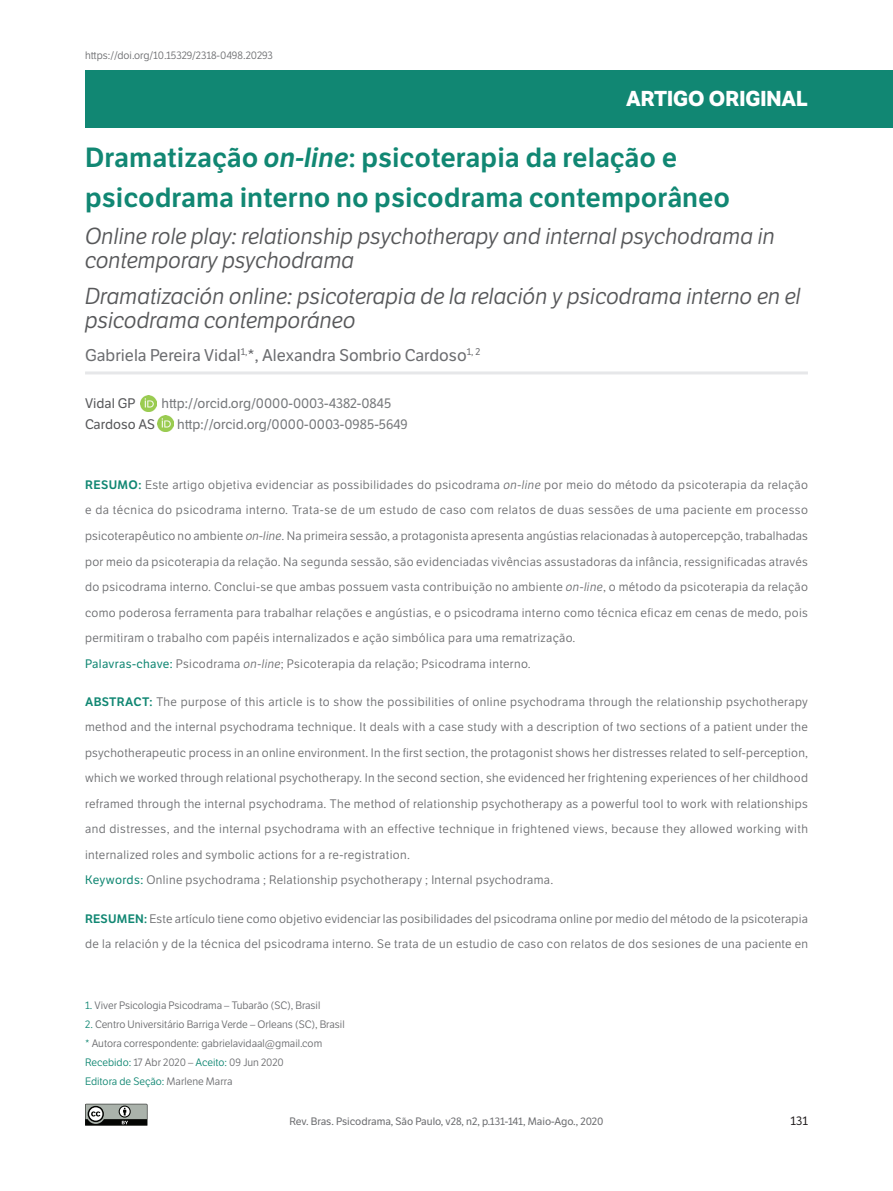
<style>
.page{position:relative;width:893px;height:1191px;background:#fff}
.page>*{position:absolute;margin:0;border:0;box-sizing:border-box;transform-origin:0 0}
.t1{font:600 27px/39.6px "LFT Etica";color:#118773}
.t2{font:italic 22.5px/24px "LFT Etica";color:#57585a}
.t3{font:700 21px "LFT Etica";color:#fff}
.t4{font:16.5px "LFT Etica";color:#6c6d70}
.t5{font:13.5px "LFT Etica";color:#76787b}
.t6{font:13.5px "LFT Etica";color:#57585a}
.t7{font:12px/25.5px "LFT Etica";letter-spacing:.03em;color:#6c6d70}
.t8{font:12px "LFT Etica";color:#231f20}
.t9{font:10.5px/18.9px "LFT Etica";color:#6c6d70}
.t10{font:10.5px "LFT Etica";letter-spacing:-.005em;color:#6c6d70}
.s1{font-style:italic}
.s2{font-weight:600;color:#118773}
.s3{color:#118773}
</style>
<div class="page">
<div style="left:85px;top:70px;width:808px;height:58px;background:#118773"></div>
<hr style="left:85px;top:371px;width:723px;height:3px;background:#e6e7e9">
<svg style="left:85px;top:1103px;width:63px;height:23px"></svg>
<img style="left:141px;top:395px;width:15px;height:16px">
<img style="left:158px;top:415px;width:15px;height:16px">
<p class="t9" style="left:85px;top:46px;width:189px">https://doi.org/10.15329/2318-0498.20293</p>
<h3 class="t3" style="left:626px;top:86px;width:183px">ARTIGO ORIGINAL</h3>
<h1 class="t1" style="left:85px;top:138px;width:647px">Dramatização <span class="s1">on-line</span>: psicoterapia da relação e psicodrama interno no psicodrama contemporâneo</h1>
<h2 class="t2" style="left:85px;top:224px;width:691px">Online role play: relationship psychotherapy and internal psychodrama in contemporary psychodrama</h2>
<h2 class="t2" style="left:85px;top:285px;width:717px">Dramatización online: psicoterapia de la relación y psicodrama interno en el psicodrama contemporáneo</h2>
<h3 class="t4" style="left:85px;top:345px;width:397px">Gabriela Pereira Vidal<sup>1,</sup>*, Alexandra Sombrio Cardoso<sup>1,</sup> <sup>2</sup></h3>
<p class="t6" style="left:85px;top:395px;width:52px">Vidal GP</p>
<p class="t5" style="left:161px;top:395px;width:231px">http://orcid.org/0000-0003-4382-0845</p>
<p class="t6" style="left:85px;top:416px;width:71px">Cardoso AS</p>
<p class="t5" style="left:177px;top:416px;width:232px">http://orcid.org/0000-0003-0985-5649</p>
<p class="t7" style="left:85px;top:472px;width:724px"><span class="s2">RESUMO:</span> Este artigo objetiva evidenciar as possibilidades do psicodrama <span class="s1">on-line</span> por meio do método da psicoterapia da relação e da técnica do psicodrama interno. Trata-se de um estudo de caso com relatos de duas sessões de uma paciente em processo psicoterapêutico no ambiente <span class="s1">on-line</span>. Na primeira sessão, a protagonista apresenta angústias relacionadas à autopercepção, trabalhadas por meio da psicoterapia da relação. Na segunda sessão, são evidenciadas vivências assustadoras da infância, ressignificadas através do psicodrama interno. Conclui-se que ambas possuem vasta contribuição no ambiente <span class="s1">on-line</span>, o método da psicoterapia da relação como poderosa ferramenta para trabalhar relações e angústias, e o psicodrama interno como técnica eficaz em cenas de medo, pois permitiram o trabalho com papéis internalizados e ação simbólica para uma rematrização.<br><span class="s3">Palavras-chave:</span> Psicodrama <span class="s1">on-line</span>; Psicoterapia da relação; Psicodrama interno.</p>
<p class="t7" style="left:85px;top:689px;width:725px"><span class="s2">ABSTRACT:</span> The purpose of this article is to show the possibilities of online psychodrama through the relationship psychotherapy method and the internal psychodrama technique. It deals with a case study with a description of two sections of a patient under the psychotherapeutic process in an online environment. In the first section, the protagonist shows her distresses related to self-perception, which we worked through relational psychotherapy. In the second section, she evidenced her frightening experiences of her childhood reframed through the internal psychodrama. The method of relationship psychotherapy as a powerful tool to work with relationships and distresses, and the internal psychodrama with an effective technique in frightened views, because they allowed working with internalized roles and symbolic actions for a re-registration.<br><span class="s3">Keywords:</span> Online psychodrama ; Relationship psychotherapy ; Internal psychodrama.</p>
<p class="t7" style="left:85px;top:906px;width:724px"><span class="s2">RESUMEN:</span> Este artículo tiene como objetivo evidenciar las posibilidades del psicodrama online por medio del método de la psicoterapia de la relación y de la técnica del psicodrama interno. Se trata de un estudio de caso con relatos de dos sesiones de una paciente en</p>
<p class="t9" style="left:85px;top:995px;width:237px"><span class="s3">1.</span> Viver Psicologia Psicodrama – Tubarão (SC), Brasil</p>
<p class="t9" style="left:85px;top:1014px;width:261px"><span class="s3">2.</span> Centro Universitário Barriga Verde – Orleans (SC), Brasil <span class="s3">*</span> Autora correspondente: gabrielavidaal@gmail.com <span class="s3">Recebido:</span> 17 Abr 2020 – <span class="s3">Aceito:</span> 09 Jun 2020<br><span class="s3">Editora de Seção:</span> Marlene Marra</p>
<p class="t10" style="left:290px;top:1115px;width:315px">Rev. Bras. Psicodrama, São Paulo, v28, n2, p.131-141, Maio-Ago., 2020</p>
<p class="t8" style="left:791px;top:1113px;width:19px">131</p>
</div>
